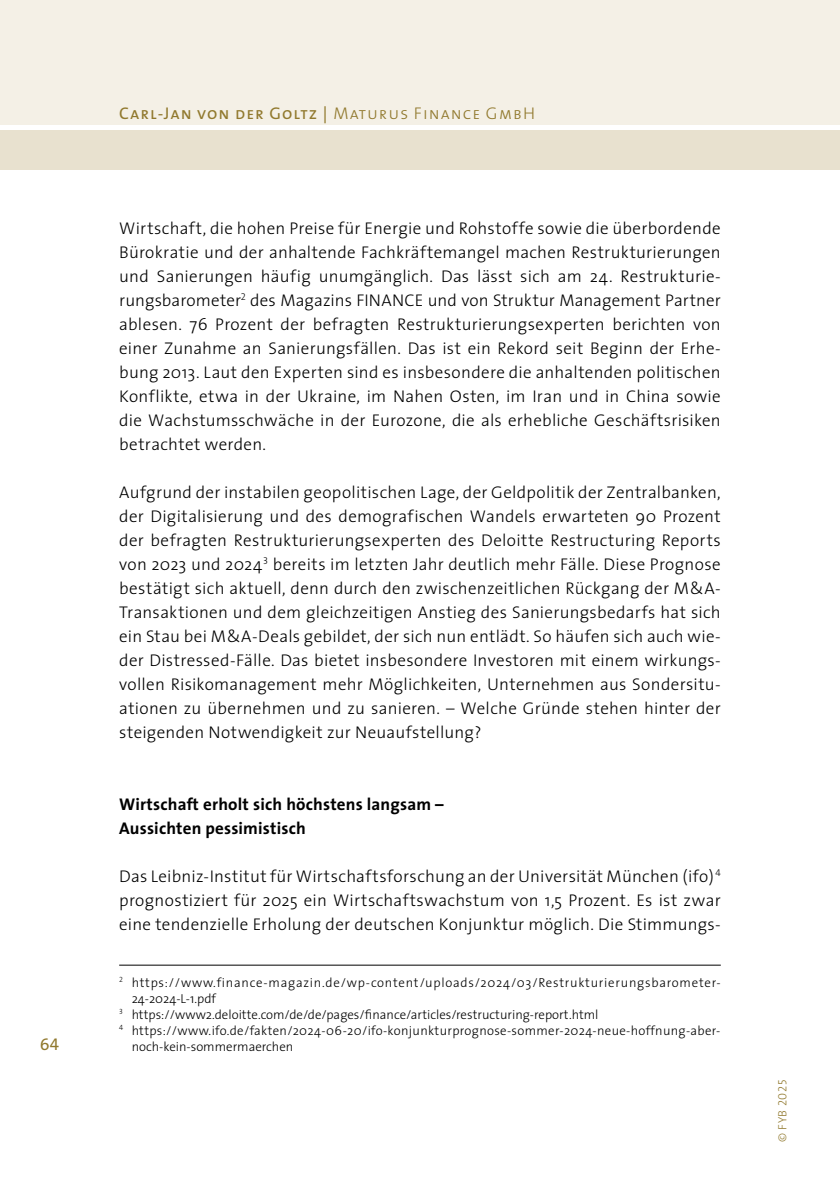
<style>
.page{position:relative;width:840px;height:1191px;background:#fff}
.page>*{position:absolute;margin:0;border:0;box-sizing:border-box;transform-origin:0 0}
.t1{font:300 17px/24px "The Sans";letter-spacing:.015em;color:#000;text-align:justify}
.t2{font:700 17px "The Sans";letter-spacing:.01em;color:#000}
.t3{font:17px "The Sans Caps";letter-spacing:.06em;color:#91792e}
.t4{font:300 13px/16px "The Sans";letter-spacing:.025em;color:#000}
.t5{font:300 13px/16px "The Sans";letter-spacing:.06em;color:#000}
.t6{font:300 13px "The Sans";color:#000}
.t7{font:12px "The Sans Light Caps";letter-spacing:.05em;color:#91792e}
.s1{font-family:"The Sans Light Caps"}
.s2{font-family:"The Sans";font-weight:300}
</style>
<div class="page">
<hr style="left:839px;top:0;width:1px;height:125px;background:#f4f0e6">
<div style="left:0;top:0;width:839px;height:125px;background:#f4f0e6"></div>
<div style="left:0;top:130px;width:839px;height:40px;background:#e8e1cf"></div>
<hr style="left:119px;top:964px;width:601px;height:1px;background:#000">
<p class="t3" style="left:40px;top:1029px;width:21px">64</p>
<p class="t3" style="left:119px;top:99px;width:417px">Carl-Jan von der Goltz | <span class="s1">Maturus Finance GmbH</span></p>
<p class="t1" style="left:119px;top:215px;width:602px">Wirtschaft, die hohen Preise für Energie und Rohstoffe sowie die überbordende Bürokratie und der anhaltende Fachkräftemangel machen Restrukturierungen und Sanierungen häufig unumgänglich. Das lässt sich am 24. Restrukturie&shy;rungsbarometer<sup>2</sup> des Magazins FINANCE und von Struktur Management Partner ablesen. 76 Prozent der befragten Restrukturierungsexperten berichten von einer Zunahme an Sanierungsfällen. Das ist ein Rekord seit Beginn der Erhe&shy;bung 2013. Laut den Experten sind es insbesondere die anhaltenden politischen Konflikte, etwa in der Ukraine, im Nahen Osten, im Iran und in China sowie die Wachstumsschwäche in der Eurozone, die als erhebliche Geschäftsrisiken betrachtet werden.</p>
<p class="t1" style="left:119px;top:479px;width:602px">Aufgrund der instabilen geopolitischen Lage, der Geldpolitik der Zentralbanken, der Digitalisierung und des demografischen Wandels erwarteten 90 Prozent der befragten Restrukturierungsexperten des Deloitte Restructuring Reports von 2023 und 2024<sup>3</sup> bereits im letzten Jahr deutlich mehr Fälle. Diese Prognose bestätigt sich aktuell, denn durch den zwischenzeitlichen Rückgang der M&amp;A-Transaktionen und dem gleichzeitigen Anstieg des Sanierungsbedarfs hat sich ein Stau bei M&amp;A-Deals gebildet, der sich nun entlädt. So häufen sich auch wie&shy;der Distressed-Fälle. Das bietet insbesondere Investoren mit einem wirkungs&shy;vollen Risikomanagement mehr Möglichkeiten, Unternehmen aus Sondersitu&shy;ationen zu übernehmen und zu sanieren. – Welche Gründe stehen hinter der steigenden Notwendigkeit zur Neuaufstellung?</p>
<p class="t2" style="left:119px;top:790px;width:326px">Wirtschaft erholt sich höchstens langsam –</p>
<p class="t2" style="left:119px;top:814px;width:188px">Aussichten pessimistisch</p>
<p class="t1" style="left:119px;top:863px;width:602px">Das Leibniz-Institut für Wirtschaftsforschung an der Universität München (ifo) <sup>4 </sup>prognostiziert für 2025 ein Wirtschaftswachstum von 1,5 Prozent. Es ist zwar eine tendenzielle Erholung der deutschen Konjunktur möglich. Die Stimmungs-</p>
<p class="t5" style="left:132px;top:973px;width:590px;text-indent:-12px"><sup>2</sup> https://www.finance-magazin.de/wp-content/uploads/2024/03/Restrukturierungsbarometer-<br>24-2024-L-1.pdf</p>
<p class="t6" style="left:119px;top:1003px;width:480px"><sup>3</sup> https://www2.deloitte.com/de/de/pages/finance/articles/restructuring-report.html</p>
<p class="t4" style="left:132px;top:1021px;width:590px;text-indent:-12px"><sup>4</sup> https://www.ifo.de/fakten/2024-06-20/ifo-konjunkturprognose-sommer-2024-neue-hoffnung-aber&shy;noch-kein-sommermaerchen</p>
<p class="t7" style="left:772px;top:1142px;width:64px;rotate:-90deg"><span class="s2">©</span> FYB 2025</p>
</div>
